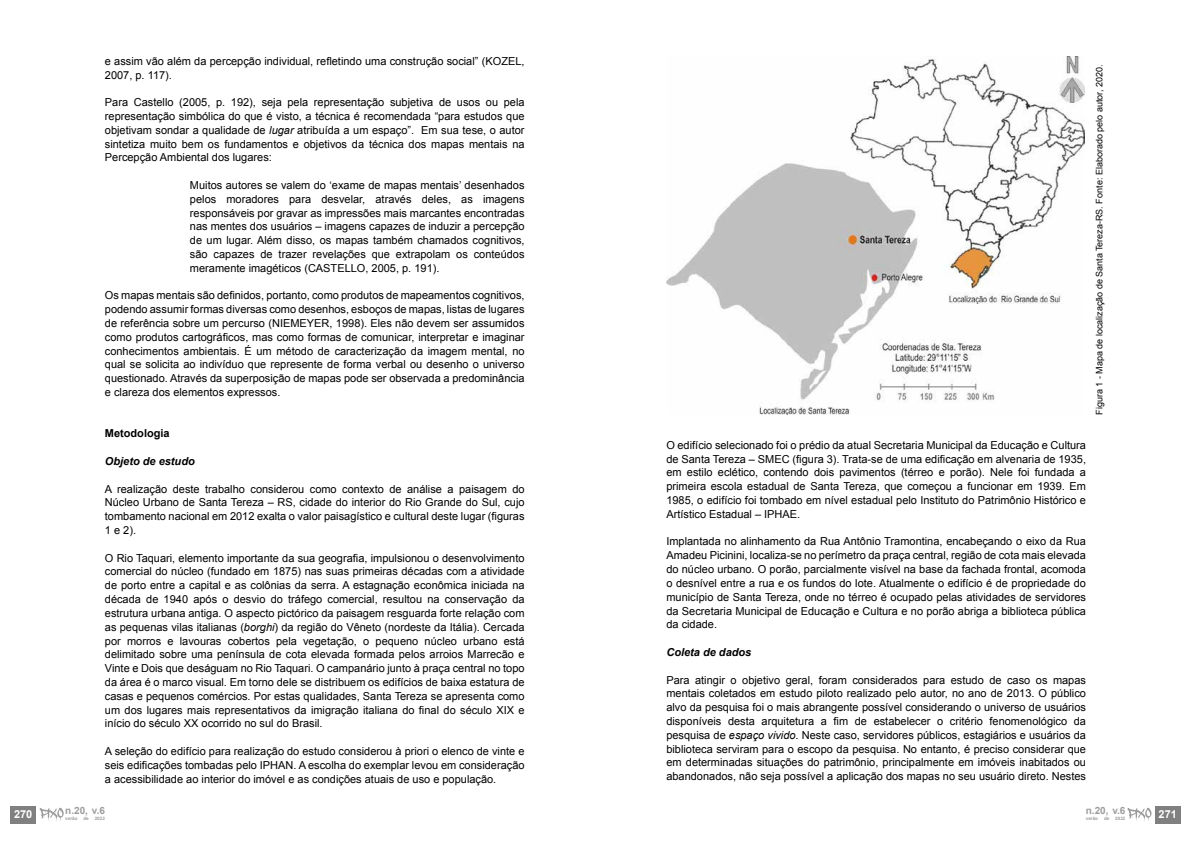
<style>
.page{position:relative;width:1191px;height:842px;background:#fff}
.page>*{position:absolute;margin:0;border:0;box-sizing:border-box;transform-origin:0 0}
.t1{font:11px/13.8px "Arial";color:#000;text-align:justify}
.t2{font:italic 700 11px "Arial";color:#000}
.t3{font:700 11px "Arial";color:#000}
.t4{font:700 11px "Arial";color:#fff}
.t5{font:700 10px "Arial";color:#9d9d9c}
.t6{font:9px "Arial";color:#000}
.t7{font:700 4.6px "Arial";color:#9d9d9c}
.s1{font-style:italic}
</style>
<div class="page">
<img style="left:666px;top:57px;width:419px;height:358px">
<div style="left:1155px;top:806px;width:25px;height:17px;background:#808080"></div>
<svg style="left:1127px;top:808px;width:24px;height:13px"></svg>
<div style="left:11px;top:806px;width:25px;height:17px;background:#808080"></div>
<svg style="left:40px;top:808px;width:24px;height:13px"></svg>
<p class="t4" style="left:14px;top:807px;width:20px">270</p>
<p class="t1" style="left:105px;top:54px;width:421px">e assim vão além da percepção individual, refletindo uma construção social” (KOZEL,<br>2007, p. 117).</p>
<p class="t1" style="left:105px;top:95px;width:421px">Para Castello (2005, p. 192), seja pela representação subjetiva de usos ou pela representação simbólica do que é visto, a técnica é recomendada “para estudos que objetivam sondar a qualidade de <span class="s1">lugar</span> atribuída a um espaço”. Em sua tese, o autor sintetiza muito bem os fundamentos e objetivos da técnica dos mapas mentais na Percepção Ambiental dos lugares:</p>
<p class="t1" style="left:190px;top:178px;width:336px">Muitos autores se valem do ‘exame de mapas mentais’ desenhados pelos moradores para desvelar, através deles, as imagens responsáveis por gravar as impressões mais marcantes encontradas nas mentes dos usuários – imagens capazes de induzir a percepção de um lugar. Além disso, os mapas também chamados cognitivos, são capazes de trazer revelações que extrapolam os conteúdos meramente imagéticos (CASTELLO, 2005, p. 191).</p>
<p class="t1" style="left:105px;top:289px;width:421px">Os mapas mentais são definidos, portanto, como produtos de mapeamentos cognitivos, podendo assumir formas diversas como desenhos, esboços de mapas, listas de lugares de referência sobre um percurso (NIEMEYER, 1998). Eles não devem ser assumidos como produtos cartográficos, mas como formas de comunicar, interpretar e imaginar conhecimentos ambientais. É um método de caracterização da imagem mental, no qual se solicita ao indivíduo que represente de forma verbal ou desenho o universo questionado. Através da superposição de mapas pode ser observada a predominância e clareza dos elementos expressos.</p>
<p class="t3" style="left:105px;top:426px;width:66px">Metodologia</p>
<p class="t2" style="left:105px;top:454px;width:91px">Objeto de estudo</p>
<p class="t1" style="left:105px;top:482px;width:421px">A realização deste trabalho considerou como contexto de análise a paisagem do Núcleo Urbano de Santa Tereza – RS, cidade do interior do Rio Grande do Sul, cujo tombamento nacional em 2012 exalta o valor paisagístico e cultural deste lugar (figuras 1 e 2).</p>
<p class="t1" style="left:105px;top:551px;width:421px">O Rio Taquari, elemento importante da sua geografia, impulsionou o desenvolvimento comercial do núcleo (fundado em 1875) nas suas primeiras décadas com a atividade de porto entre a capital e as colônias da serra. A estagnação econômica iniciada na década de 1940 após o desvio do tráfego comercial, resultou na conservação da estrutura urbana antiga. O aspecto pictórico da paisagem resguarda forte relação com as pequenas vilas italianas (<span class="s1">borghi</span>) da região do Vêneto (nordeste da Itália). Cercada por morros e lavouras cobertos pela vegetação, o pequeno núcleo urbano está delimitado sobre uma península de cota elevada formada pelos arroios Marrecão e Vinte e Dois que deságuam no Rio Taquari. O campanário junto à praça central no topo da área é o marco visual. Em torno dele se distribuem os edifícios de baixa estatura de casas e pequenos comércios. Por estas qualidades, Santa Tereza se apresenta como um dos lugares mais representativos da imigração italiana do final do século XIX e início do século XX ocorrido no sul do Brasil.</p>
<p class="t1" style="left:105px;top:744px;width:421px">A seleção do edifício para realização do estudo considerou à priori o elenco de vinte e seis edificações tombadas pelo IPHAN. A escolha do exemplar levou em consideração a acessibilidade ao interior do imóvel e as condições atuais de uso e população.</p>
<p class="t5" style="left:65px;top:804px;width:41px">n.20, v.6</p>
<p class="t7" style="left:65px;top:815px;width:14px">verão</p>
<p class="t7" style="left:83px;top:815px;width:7px">de</p>
<p class="t7" style="left:95px;top:815px;width:12px">2022</p>
<p class="t6" style="left:1093px;top:415px;width:352px;rotate:-90deg">Figura 1 - Mapa de localização de Santa Tereza-RS. Fonte: Elaborado pelo autor, 2020.</p>
<p class="t1" style="left:666px;top:438px;width:421px">O edifício selecionado foi o prédio da atual Secretaria Municipal da Educação e Cultura de Santa Tereza – SMEC (figura 3). Trata-se de uma edificação em alvenaria de 1935, em estilo eclético, contendo dois pavimentos (térreo e porão). Nele foi fundada a primeira escola estadual de Santa Tereza, que começou a funcionar em 1939. Em 1985, o edifício foi tombado em nível estadual pelo Instituto do Patrimônio Histórico e Artístico Estadual – IPHAE.</p>
<p class="t1" style="left:666px;top:535px;width:421px">Implantada no alinhamento da Rua Antônio Tramontina, encabeçando o eixo da Rua Amadeu Picinini, localiza-se no perímetro da praça central, região de cota mais elevada do núcleo urbano. O porão, parcialmente visível na base da fachada frontal, acomoda o desnível entre a rua e os fundos do lote. Atualmente o edifício é de propriedade do município de Santa Tereza, onde no térreo é ocupado pelas atividades de servidores da Secretaria Municipal de Educação e Cultura e no porão abriga a biblioteca pública da cidade.</p>
<p class="t2" style="left:666px;top:645px;width:86px">Coleta de dados</p>
<p class="t1" style="left:666px;top:673px;width:421px">Para atingir o objetivo geral, foram considerados para estudo de caso os mapas mentais coletados em estudo piloto realizado pelo autor, no ano de 2013. O público alvo da pesquisa foi o mais abrangente possível considerando o universo de usuários disponíveis desta arquitetura a fim de estabelecer o critério fenomenológico da pesquisa de <span class="s1">espaço vivido</span>. Neste caso, servidores públicos, estagiários e usuários da biblioteca serviram para o escopo da pesquisa. No entanto, é preciso considerar que em determinadas situações do patrimônio, principalmente em imóveis inabitados ou abandonados, não seja possível a aplicação dos mapas no seu usuário direto. Nestes</p>
<p class="t5" style="left:1085px;top:804px;width:41px">n.20, v.6</p>
<p class="t7" style="left:1085px;top:815px;width:14px">verão</p>
<p class="t7" style="left:1104px;top:815px;width:7px">de</p>
<p class="t7" style="left:1115px;top:815px;width:12px">2022</p>
<p class="t4" style="left:1158px;top:807px;width:20px">271</p>
</div>
